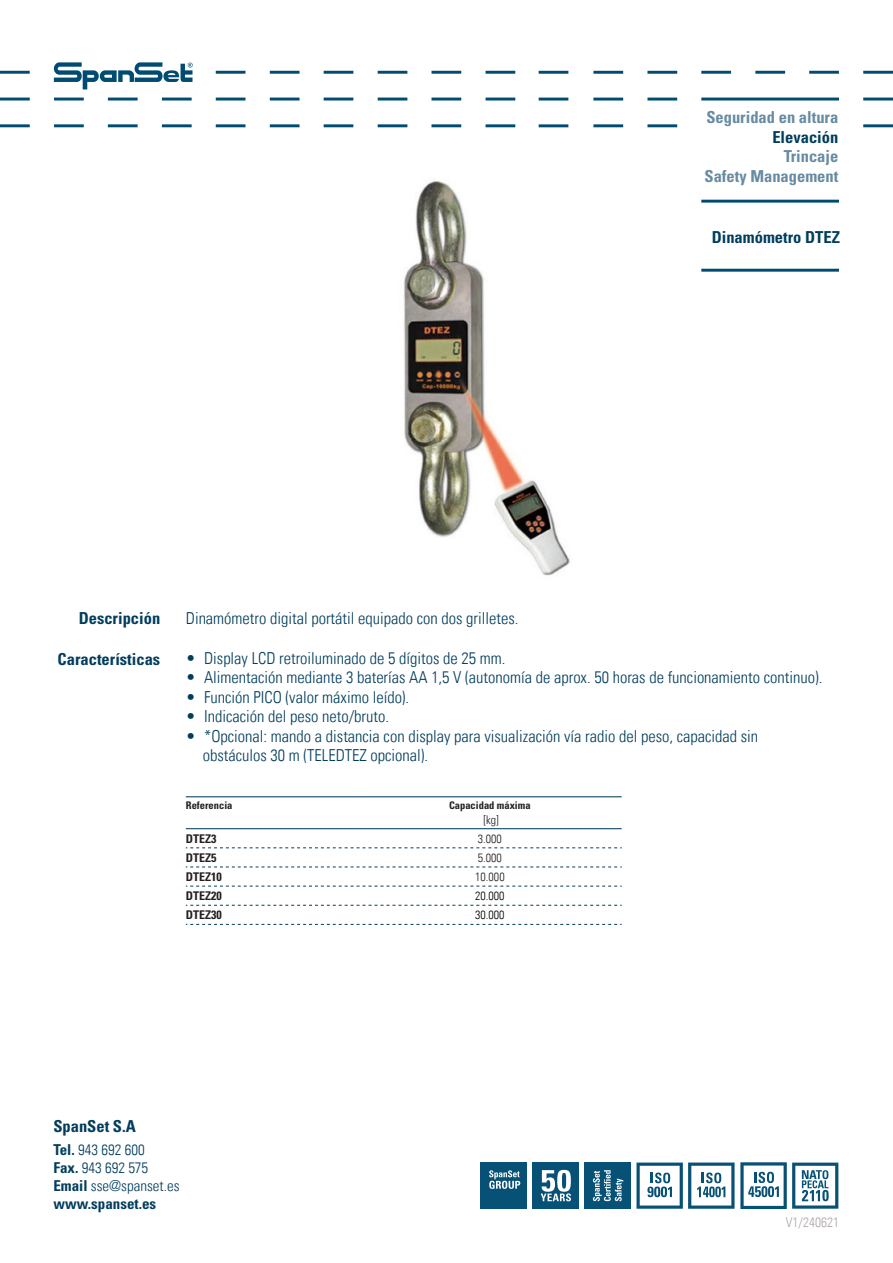
<style>
.page{position:relative;width:893px;height:1263px;background:#fff}
.page>*{position:absolute;margin:0;border:0;box-sizing:border-box;transform-origin:0 0}
.t1{font:300 condensed 16.5px/19.5px "Univers LT Std";color:#023d5c}
.t2{font:700 condensed 16.5px "Univers LT Std";color:#023d5c}
.t3{font:700 condensed 16.5px/19.5px "Univers LT Std";color:#678ba1;text-align:right}
.t4{font:300 condensed 15px/18px "Univers LT Std";color:#023d5c}
.t5{font:300 condensed 13.5px "Univers";color:#aea8a6}
.Tabelle_GS_bold{font:700 condensed 12px "Univers LT Std";color:#231f20}
.Adresszeile{font:300 condensed 12px "Univers LT Std";letter-spacing:.005em;color:#231f20}
.Adresszeile-2{font:300 condensed 12px "Univers LT Std";color:#000}
.Tabelle_GS_bold-2{font:300 condensed 12px "Univers LT Std";color:#231f20}
.Tabelle_GS_bold-3{font:700 condensed 10.5px "Univers LT Std";color:#231f20}
.s1{font-weight:700}
</style>
<div class="page">
<hr style="left:593px;top:124px;width:30px;height:3px;background:#004b72">
<hr style="left:593px;top:71px;width:30px;height:3px;background:#004b72">
<hr style="left:593px;top:98px;width:30px;height:3px;background:#004b72">
<hr style="left:647px;top:124px;width:30px;height:3px;background:#004b72">
<hr style="left:647px;top:71px;width:30px;height:3px;background:#004b72">
<hr style="left:647px;top:98px;width:30px;height:3px;background:#004b72">
<hr style="left:755px;top:71px;width:30px;height:3px;background:#004b72">
<hr style="left:701px;top:71px;width:30px;height:3px;background:#004b72">
<hr style="left:701px;top:98px;width:138px;height:2px;background:#004b72">
<hr style="left:701px;top:200px;width:138px;height:3px;background:#004b72">
<hr style="left:701px;top:269px;width:138px;height:3px;background:#004b72">
<hr style="left:809px;top:71px;width:30px;height:3px;background:#004b72">
<hr style="left:863px;top:71px;width:30px;height:3px;background:#004b72">
<hr style="left:863px;top:98px;width:30px;height:2px;background:#004b72">
<hr style="left:863px;top:124px;width:30px;height:3px;background:#004b72">
<hr style="left:0;top:124px;width:30px;height:3px;background:#004b72">
<hr style="left:324px;top:71px;width:29px;height:3px;background:#004b72">
<hr style="left:324px;top:98px;width:29px;height:2px;background:#004b72">
<hr style="left:324px;top:124px;width:29px;height:3px;background:#004b72">
<hr style="left:378px;top:71px;width:29px;height:3px;background:#004b72">
<hr style="left:378px;top:98px;width:29px;height:2px;background:#004b72">
<hr style="left:378px;top:124px;width:29px;height:3px;background:#004b72">
<hr style="left:431px;top:71px;width:30px;height:3px;background:#004b72">
<hr style="left:431px;top:98px;width:30px;height:2px;background:#004b72">
<hr style="left:431px;top:124px;width:30px;height:3px;background:#004b72">
<hr style="left:486px;top:71px;width:29px;height:3px;background:#004b72">
<hr style="left:486px;top:98px;width:29px;height:2px;background:#004b72">
<hr style="left:486px;top:124px;width:29px;height:3px;background:#004b72">
<hr style="left:0;top:71px;width:30px;height:3px;background:#004b72">
<hr style="left:54px;top:98px;width:30px;height:2px;background:#004b72">
<hr style="left:0;top:98px;width:30px;height:2px;background:#004b72">
<hr style="left:54px;top:124px;width:30px;height:3px;background:#004b72">
<hr style="left:108px;top:98px;width:30px;height:2px;background:#004b72">
<hr style="left:108px;top:124px;width:30px;height:3px;background:#004b72">
<hr style="left:162px;top:98px;width:30px;height:2px;background:#004b72">
<hr style="left:162px;top:124px;width:30px;height:3px;background:#004b72">
<hr style="left:216px;top:71px;width:29px;height:3px;background:#004b72">
<hr style="left:216px;top:98px;width:29px;height:2px;background:#004b72">
<hr style="left:216px;top:124px;width:29px;height:3px;background:#004b72">
<hr style="left:270px;top:71px;width:30px;height:3px;background:#004b72">
<hr style="left:270px;top:98px;width:30px;height:2px;background:#004b72">
<hr style="left:270px;top:124px;width:30px;height:3px;background:#004b72">
<hr style="left:539px;top:71px;width:29px;height:3px;background:#004b72">
<hr style="left:539px;top:98px;width:29px;height:3px;background:#004b72">
<hr style="left:539px;top:124px;width:29px;height:3px;background:#004b72">
<svg style="left:54px;top:62px;width:139px;height:27px"></svg>
<div style="left:585px;top:1162px;width:46px;height:47px;background:#085176"></div>
<svg style="left:593px;top:1170px;width:30px;height:31px"></svg>
<div style="left:480px;top:1162px;width:47px;height:47px;background:#085176"></div>
<svg style="left:489px;top:1170px;width:31px;height:19px"></svg>
<div style="left:532px;top:1162px;width:47px;height:47px;background:#085176"></div>
<svg style="left:541px;top:1170px;width:30px;height:31px"></svg>
<svg style="left:636px;top:1162px;width:202px;height:47px"></svg>
<hr style="left:358px;top:796px;width:264px;height:1px;background:#023d5c">
<hr style="left:358px;top:828px;width:264px;height:1px;background:#023d5c">
<svg style="left:186px;top:847px;width:436px;height:1px"></svg>
<svg style="left:186px;top:866px;width:436px;height:1px"></svg>
<svg style="left:186px;top:886px;width:436px;height:1px"></svg>
<svg style="left:186px;top:905px;width:436px;height:1px"></svg>
<svg style="left:186px;top:924px;width:436px;height:1px"></svg>
<hr style="left:186px;top:796px;width:172px;height:1px;background:#023d5c">
<hr style="left:186px;top:828px;width:172px;height:1px;background:#023d5c">
<img style="left:404px;top:180px;width:166px;height:396px">
<p class="t3" style="left:706px;top:108px;width:133px">Seguridad en altura</p>
<p class="t2" style="left:772px;top:127px;width:67px">Elevación</p>
<p class="t3" style="left:704px;top:147px;width:135px">Trincaje<br>Safety Management</p>
<p class="t2" style="left:712px;top:227px;width:130px">Dinamómetro DTEZ</p>
<p class="t2" style="left:79px;top:608px;width:83px">Descripción</p>
<p class="t2" style="left:58px;top:649px;width:104px">Características</p>
<p class="t1" style="left:186px;top:609px;width:334px">Dinamómetro digital portátil equipado con dos grilletes.</p>
<p class="t1" style="left:186px;top:648px;width:321px">• Display LCD retroiluminado de 5 dígitos de 25 mm.</p>
<p class="t1" style="left:186px;top:668px;width:638px">• Alimentación mediante 3 baterías AA 1,5 V (autonomía de aprox. 50 horas de funcionamiento continuo).</p>
<p class="t1" style="left:186px;top:687px;width:225px">• Función PICO (valor máximo leído).</p>
<p class="t1" style="left:186px;top:707px;width:205px">• Indicación del peso neto/bruto.</p>
<p class="t1" style="left:203px;top:726px;width:557px;text-indent:-17px">• *Opcional: mando a distancia con display para visualización vía radio del peso, capacidad sin obstáculos 30 m (TELEDTEZ opcional).</p>
<p class="Tabelle_GS_bold-3" style="left:186px;top:798px;width:48px">Referencia</p>
<p class="Tabelle_GS_bold-3" style="left:449px;top:798px;width:83px">Capacidad máxima</p>
<p class="Tabelle_GS_bold-2" style="left:483px;top:812px;width:17px">[kg]</p>
<p class="Tabelle_GS_bold" style="left:186px;top:831px;width:32px">DTEZ3</p>
<p class="Adresszeile" style="left:478px;top:831px;width:26px">3.000</p>
<p class="Tabelle_GS_bold" style="left:186px;top:850px;width:32px">DTEZ5</p>
<p class="Adresszeile" style="left:478px;top:850px;width:26px">5.000</p>
<p class="Tabelle_GS_bold" style="left:186px;top:869px;width:37px">DTEZ10</p>
<p class="Adresszeile" style="left:475px;top:869px;width:31px">10.000</p>
<p class="Tabelle_GS_bold" style="left:186px;top:888px;width:37px">DTEZ20</p>
<p class="Adresszeile-2" style="left:475px;top:888px;width:31px">20.000</p>
<p class="Tabelle_GS_bold" style="left:186px;top:907px;width:37px">DTEZ30</p>
<p class="Adresszeile-2" style="left:475px;top:908px;width:31px">30.000</p>
<p class="t2" style="left:53px;top:1116px;width:84px">SpanSet S.A</p>
<p class="t4" style="left:53px;top:1140px;width:128px"><span class="s1">Tel.</span> 943 692 600<br><span class="s1">Fax.</span> 943 692 575<br><span class="s1">Email</span> sse@spanset.es <span class="s1">www.spanset.es</span></p>
<p class="t5" style="left:786px;top:1214px;width:55px">V1/240621</p>
</div>
